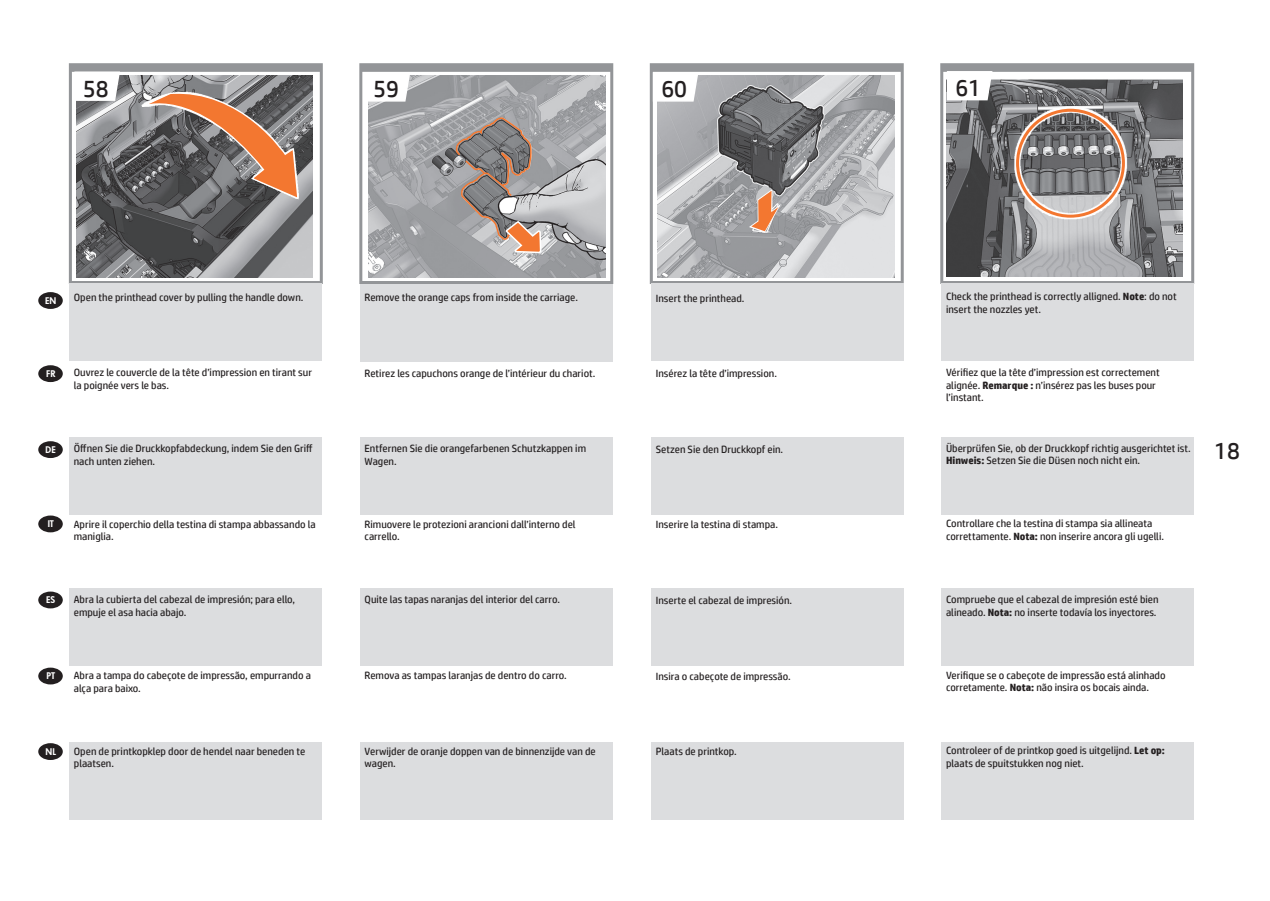
<style>
.page{position:relative;width:1270px;height:901px;background:#fff}
.page>*{position:absolute;margin:0;border:0;box-sizing:border-box;transform-origin:0 0}
.t1{font:24px "HP Simplified";color:#231f20}
.t2{font:10.5px/12.6px "HP Simplified";color:#231f20}
.t3{font:9px "Futura Hv";color:#fff}
.s1{font-weight:700}
</style>
<div class="page">
<div style="left:70px;top:65px;width:251px;height:217px;background:linear-gradient(to right,#95979a,#9a9c9e)"></div>
<div style="left:71px;top:72px;width:250px;height:210px;background:#fff"></div>
<div style="left:69px;top:63px;width:254px;height:221px;border:3px solid #939598"></div>
<div style="left:361px;top:65px;width:251px;height:217px;background:linear-gradient(to right,#95979a,#9a9c9e)"></div>
<div style="left:362px;top:72px;width:250px;height:210px;background:linear-gradient(to right,#fff,#fff)"></div>
<div style="left:359px;top:63px;width:254px;height:221px;border:3px solid #939598"></div>
<div style="left:651px;top:65px;width:251px;height:217px;background:linear-gradient(to right,#95979a,#9a9c9e)"></div>
<svg style="left:654px;top:72px;width:246px;height:208px"></svg>
<div style="left:650px;top:63px;width:254px;height:221px;border:3px solid #939598"></div>
<div style="left:942px;top:65px;width:250px;height:217px;background:linear-gradient(to right,#95979a,#9a9c9e)"></div>
<div style="left:942px;top:72px;width:250px;height:210px;background:#fff"></div>
<div style="left:940px;top:63px;width:254px;height:221px;border:3px solid #939598"></div>
<img style="left:658px;top:76px;width:236px;height:202px">
<img style="left:946px;top:79px;width:237px;height:197px">
<img style="left:76px;top:75px;width:237px;height:202px">
<svg style="left:74px;top:71px;width:47px;height:31px"></svg>
<img style="left:368px;top:75px;width:237px;height:202px">
<svg style="left:364px;top:71px;width:47px;height:31px"></svg>
<div style="left:69px;top:284px;width:253px;height:77px;background:#dcdddf"></div>
<div style="left:651px;top:284px;width:252px;height:77px;background:#dcdddf"></div>
<div style="left:941px;top:284px;width:253px;height:77px;background:#dcdddf"></div>
<div style="left:69px;top:437px;width:253px;height:77px;background:#dcdddf"></div>
<div style="left:651px;top:437px;width:252px;height:77px;background:#dcdddf"></div>
<div style="left:941px;top:437px;width:253px;height:77px;background:#dcdddf"></div>
<div style="left:69px;top:588px;width:253px;height:77px;background:#dcdddf"></div>
<div style="left:651px;top:588px;width:252px;height:77px;background:#dcdddf"></div>
<div style="left:941px;top:588px;width:253px;height:77px;background:#dcdddf"></div>
<div style="left:69px;top:742px;width:253px;height:77px;background:#dcdddf"></div>
<div style="left:651px;top:742px;width:252px;height:77px;background:#dcdddf"></div>
<div style="left:941px;top:742px;width:253px;height:77px;background:#dcdddf"></div>
<div style="left:38px;top:743px;width:25px;height:17px;background:#231f20;border-radius:50%"></div>
<div style="left:38px;top:667px;width:25px;height:17px;background:#231f20;border-radius:50%"></div>
<div style="left:38px;top:591px;width:25px;height:17px;background:#231f20;border-radius:50%"></div>
<div style="left:38px;top:515px;width:25px;height:17px;background:#231f20;border-radius:50%"></div>
<div style="left:38px;top:441px;width:25px;height:17px;background:#231f20;border-radius:50%"></div>
<div style="left:38px;top:365px;width:25px;height:17px;background:#231f20;border-radius:50%"></div>
<div style="left:38px;top:292px;width:25px;height:17px;background:#231f20;border-radius:50%"></div>
<div style="left:360px;top:284px;width:253px;height:77px;background:#dcdddf"></div>
<div style="left:360px;top:437px;width:253px;height:77px;background:#dcdddf"></div>
<div style="left:360px;top:588px;width:253px;height:77px;background:#dcdddf"></div>
<div style="left:360px;top:742px;width:253px;height:77px;background:#dcdddf"></div>
<svg style="left:652px;top:71px;width:47px;height:31px"></svg>
<svg style="left:946px;top:70px;width:47px;height:31px"></svg>
<svg style="left:140px;top:85px;width:159px;height:115px;background:#8d7467"></svg>
<svg style="left:748px;top:181px;width:34px;height:64px;background:#b1978a"></svg>
<div style="left:1016px;top:109px;width:109px;height:109px;border:3px solid #f37730;border-radius:50%"></div>
<svg style="left:455px;top:117px;width:87px;height:137px;background:#9f9591"></svg>
<h1 class="t1" style="left:83px;top:75px;width:27px">58</h1>
<h1 class="t1" style="left:373px;top:75px;width:27px">59</h1>
<h1 class="t1" style="left:661px;top:75px;width:27px">60</h1>
<h1 class="t1" style="left:955px;top:74px;width:27px">61</h1>
<p class="t3" style="left:45px;top:294px;width:13px">EN</p>
<p class="t2" style="left:946px;top:290px;width:232px">Check the printhead is correctly alligned. <span class="s1">Note</span>: do not insert the nozzles yet.</p>
<p class="t2" style="left:365px;top:291px;width:215px">Remove the orange caps from inside the carriage.</p>
<p class="t2" style="left:74px;top:291px;width:231px">Open the printhead cover by pulling the handle down.</p>
<p class="t2" style="left:656px;top:291px;width:90px">Insert the printhead.</p>
<p class="t3" style="left:46px;top:367px;width:11px">FR</p>
<p class="t2" style="left:74px;top:366px;width:240px">Ouvrez le couvercle de la tête d’impression en tirant sur la poignée vers le bas.</p>
<p class="t2" style="left:365px;top:366px;width:232px">Retirez les capuchons orange de l’intérieur du chariot.</p>
<p class="t2" style="left:656px;top:367px;width:123px">Insérez la tête d’impression.</p>
<p class="t2" style="left:946px;top:366px;width:215px">Vérifiez que la tête d’impression est correctement alignée. <span class="s1">Remarque :</span> n’insérez pas les buses pour l’instant.</p>
<p class="t3" style="left:46px;top:443px;width:12px">DE</p>
<p class="t2" style="left:74px;top:442px;width:240px">Öffnen Sie die Druckkopfabdeckung, indem Sie den Griff nach unten ziehen.</p>
<p class="t2" style="left:365px;top:442px;width:223px">Entfernen Sie die orangefarbenen Schutzkappen im<br>Wagen.</p>
<p class="t2" style="left:656px;top:442px;width:129px">Setzen Sie den Druckkopf ein.</p>
<p class="t2" style="left:946px;top:441px;width:246px">Überprüfen Sie, ob der Druckkopf richtig ausgerichtet ist.<br><span class="s1">Hinweis:</span> Setzen Sie die Düsen noch nicht ein.</p>
<p class="t3" style="left:48px;top:517px;width:8px">IT</p>
<p class="t2" style="left:74px;top:517px;width:243px">Aprire il coperchio della testina di stampa abbassando la maniglia.</p>
<p class="t2" style="left:365px;top:517px;width:213px">Rimuovere le protezioni arancioni dall’interno del carrello.</p>
<p class="t2" style="left:656px;top:518px;width:124px">Inserire la testina di stampa.</p>
<p class="t2" style="left:946px;top:517px;width:219px">Controllare che la testina di stampa sia allineata correttamente. <span class="s1">Nota:</span> non inserire ancora gli ugelli.</p>
<p class="t3" style="left:46px;top:593px;width:11px">ES</p>
<p class="t2" style="left:74px;top:593px;width:223px">Abra la cubierta del cabezal de impresión; para ello, empuje el asa hacia abajo.</p>
<p class="t2" style="left:365px;top:593px;width:197px">Quite las tapas naranjas del interior del carro.</p>
<p class="t2" style="left:656px;top:594px;width:138px">Inserte el cabezal de impresión.</p>
<p class="t2" style="left:946px;top:592px;width:214px">Compruebe que el cabezal de impresión esté bien alineado. <span class="s1">Nota:</span> no inserte todavía los inyectores.</p>
<p class="t3" style="left:46px;top:669px;width:10px">PT</p>
<p class="t2" style="left:74px;top:669px;width:239px">Abra a tampa do cabeçote de impressão, empurrando a alça para baixo.</p>
<p class="t2" style="left:365px;top:669px;width:204px">Remova as tampas laranjas de dentro do carro.</p>
<p class="t2" style="left:656px;top:669px;width:136px">Insira o cabeçote de impressão.</p>
<p class="t2" style="left:946px;top:668px;width:221px">Verifique se o cabeçote de impressão está alinhado corretamente. <span class="s1">Nota:</span> não insira os bocais ainda.</p>
<p class="t3" style="left:46px;top:745px;width:12px">NL</p>
<p class="t2" style="left:74px;top:744px;width:233px">Open de printkopklep door de hendel naar beneden te plaatsen.</p>
<p class="t2" style="left:365px;top:744px;width:233px">Verwijder de oranje doppen van de binnenzijde van de wagen.</p>
<p class="t2" style="left:656px;top:745px;width:82px">Plaats de printkop.</p>
<p class="t2" style="left:946px;top:744px;width:220px">Controleer of de printkop goed is uitgelijnd. <span class="s1">Let op: </span>plaats de spuitstukken nog niet.</p>
<h1 class="t1" style="left:1214px;top:437px;width:27px">18</h1>
</div>
